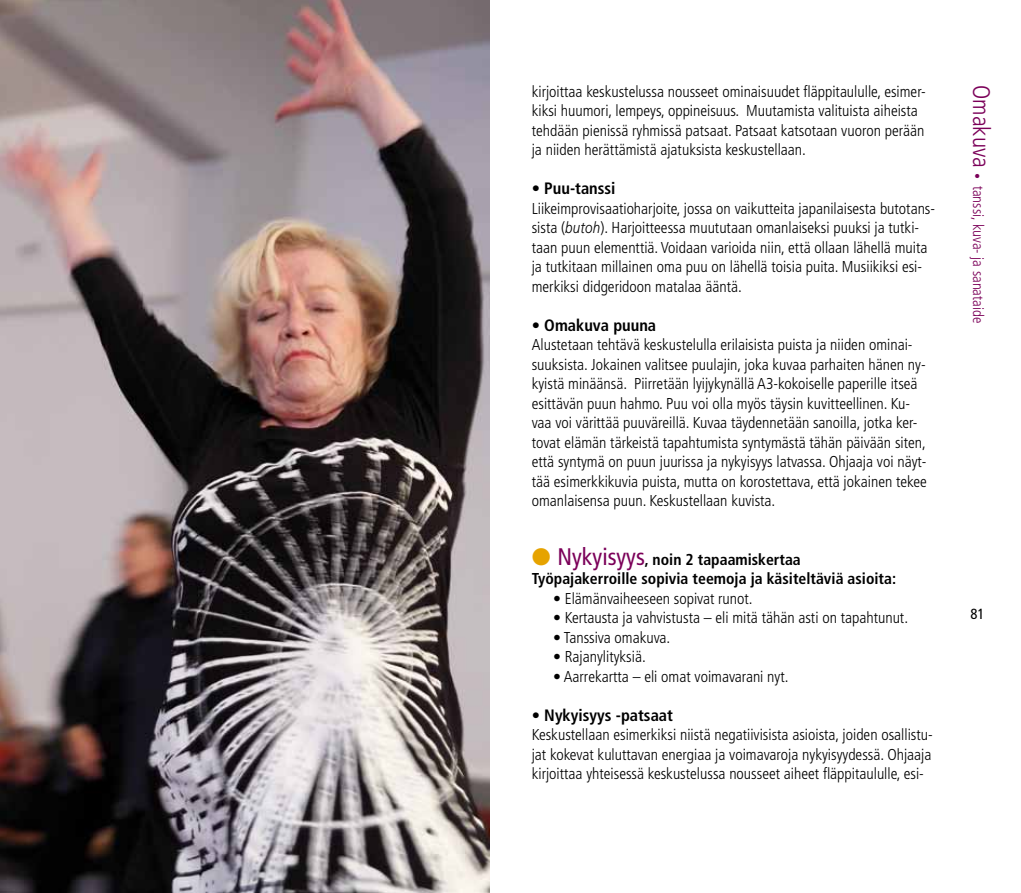
<style>
.page{position:relative;width:1021px;height:893px;background:#fff}
.page>*{position:absolute;margin:0;border:0;box-sizing:border-box;transform-origin:0 0}
.t1{font:700 condensed 16.5px "Frutiger";color:#000}
.t2{font:300 condensed 15.75px/19.5px "Frutiger";color:#000}
.t3{font:700 condensed 15.75px/19.5px "Frutiger";color:#000}
.t4{font:300 condensed 15px "Frutiger";color:#7b0059}
.t5{font:condensed 14.7px "Frutiger";color:#000}
.s1{font-style:italic;font-stretch:normal}
.s2{color:#e6a300}
.s3{font-weight:400;font-size:24px;color:#7b0059}
.s4{font-size:24px}
.s5{font-size:12px}
</style>
<div class="page">
<img style="left:0;top:0;width:489px;height:893px">
<p class="t2" style="left:531px;top:82px;width:395px">kirjoittaa keskustelussa nousseet ominaisuudet fläppitaululle, esimer&shy;kiksi huumori, lempeys, oppineisuus. Muutamista valituista aiheista tehdään pienissä ryhmissä patsaat. Patsaat katsotaan vuoron perään ja niiden herättämistä ajatuksista keskustellaan.</p>
<p class="t1" style="left:531px;top:179px;width:85px">• Puu-tanssi</p>
<p class="t2" style="left:531px;top:199px;width:405px">Liikeimprovisaatioharjoite, jossa on vaikutteita japanilaisesta butotans&shy;sista (<span class="s1">butoh</span>). Harjoitteessa muututaan omanlaiseksi puuksi ja tutki&shy;taan puun elementtiä. Voidaan varioida niin, että ollaan lähellä muita ja tutkitaan millainen oma puu on lähellä toisia puita. Musiikiksi esi&shy;merkiksi didgeridoon matalaa ääntä.</p>
<p class="t1" style="left:531px;top:315px;width:126px">• Omakuva puuna</p>
<p class="t2" style="left:531px;top:335px;width:396px">Alustetaan tehtävä keskustelulla erilaisista puista ja niiden ominai&shy;suuksista. Jokainen valitsee puulajin, joka kuvaa parhaiten hänen ny&shy;kyistä minäänsä. Piirretään lyijykynällä A3-kokoiselle paperille itseä esittävän puun hahmo. Puu voi olla myös täysin kuvitteellinen. Ku&shy;vaa voi värittää puuväreillä. Kuvaa täydennetään sanoilla, jotka ker&shy;tovat elämän tärkeistä tapahtumista syntymästä tähän päivään siten, että syntymä on puun juurissa ja nykyisyys latvassa. Ohjaaja voi näyt&shy;tää esimerkkikuvia puista, mutta on korostettava, että jokainen tekee omanlaisensa puun. Keskustellaan kuvista.</p>
<p class="t3" style="left:531px;top:550px;width:366px"><span class="s2">●</span> <span class="s3">Nykyisyys</span>, noin 2 tapaamiskertaa<br>Työpajakerroille sopivia teemoja ja käsiteltäviä asioita:</p>
<p class="t2" style="left:553px;top:589px;width:201px">• Elämänvaiheeseen sopivat runot.</p>
<p class="t2" style="left:553px;top:608px;width:356px">• Kertausta ja vahvistusta – eli mitä tähän asti on tapahtunut.</p>
<p class="t2" style="left:553px;top:628px;width:119px">• Tanssiva omakuva.</p>
<p class="t2" style="left:553px;top:647px;width:94px">• Rajanylityksiä.</p>
<p class="t2" style="left:553px;top:667px;width:237px">• Aarrekartta – eli omat voimavarani nyt.</p>
<p class="t1" style="left:531px;top:705px;width:143px">• Nykyisyys -patsaat</p>
<p class="t2" style="left:531px;top:725px;width:402px;text-align:justify">Keskustellaan esimerkiksi niistä negatiivisista asioista, joiden osallistu&shy;jat kokevat kuluttavan energiaa ja voimavaroja nykyisyydessä. Ohjaaja kirjoittaa yhteisessä keskustelussa nousseet aiheet fläppitaululle, esi-</p>
<p class="t4" style="left:986px;top:85px;width:240px;rotate:90deg"><span class="s4">Omakuva</span> <span class="s5">•</span> tanssi, kuva- ja sanataide</p>
<p class="t5" style="left:970px;top:605px;width:16px">81</p>
</div>
